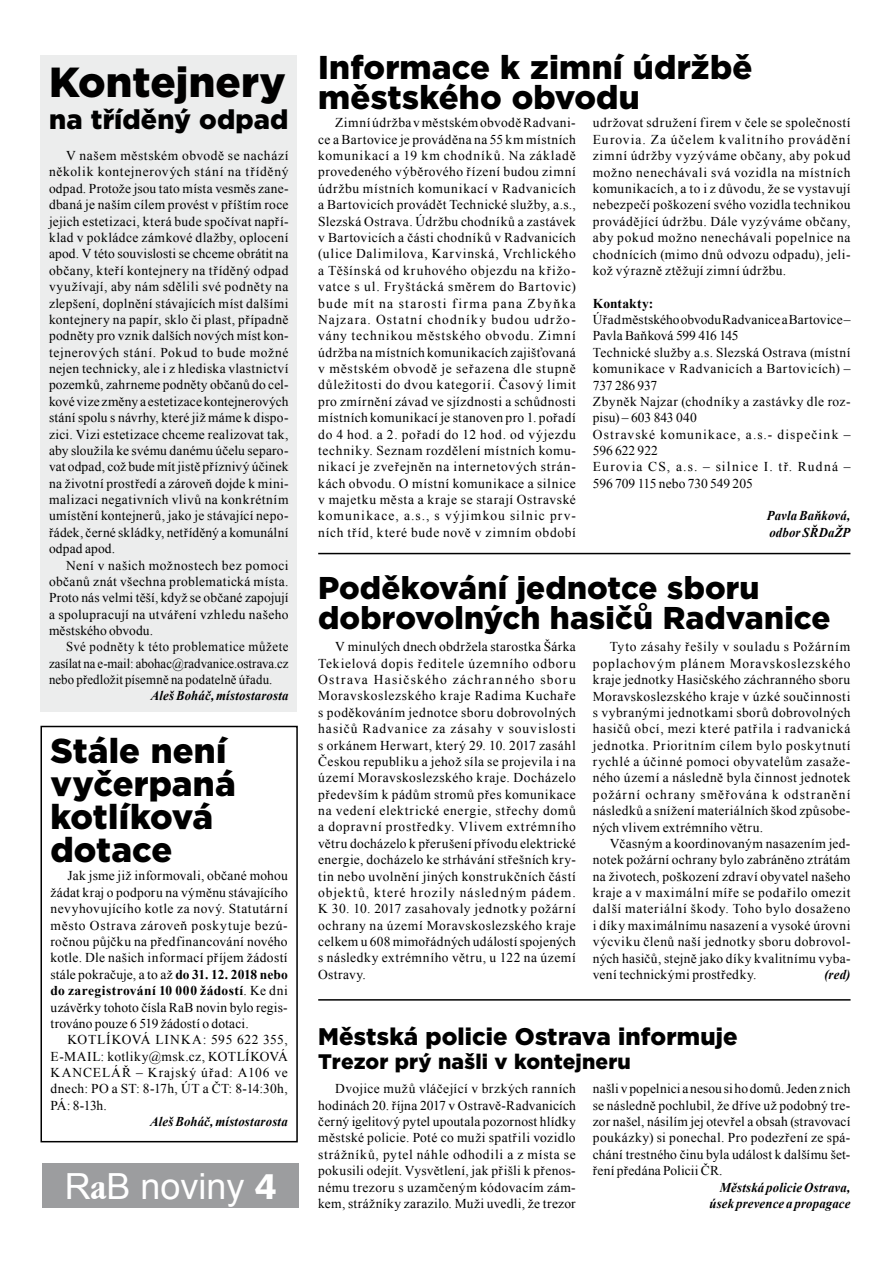
<style>
.page{position:relative;width:893px;height:1263px;background:#fff}
.page>*{position:absolute;margin:0;border:0;box-sizing:border-box;transform-origin:0 0}
.t1{font:36px "Arial";color:#fff}
.t2{font:900 34.5px/33px "Gotham";color:#000}
.t3{font:900 33px/30px "Gotham";letter-spacing:.005em;color:#000}
.t4{font:900 31.5px/30px "Gotham";color:#000}
.t5{font:900 27px "Gotham";color:#000}
.t6{font:900 24px "Gotham";letter-spacing:.005em;color:#000}
.t7{font:900 21px "Gotham";letter-spacing:.005em;color:#000}
.t8{font:13.5px/16.4px "Times New Roman";letter-spacing:.025em;color:#000;text-align:justify}
.t9{font:italic 700 13.5px/16.4px "Times New Roman";letter-spacing:.015em;color:#000;scale:.95 1}
.t10{font:13.5px/16.4px "Times New Roman";letter-spacing:.025em;color:#000;text-align:justify;scale:.95 1}
.t11{font:700 13.5px "Times New Roman";letter-spacing:.01em;color:#000}
.s1{font-weight:700}
.s2{font-family:"Garmd ITC Bk Cn BTCE Bold Condensed"}
.s3{font-family:"Humanst 531 Blk BTCE Black"}
</style>
<div class="page">
<div style="left:43px;top:1163px;width:256px;height:45px;background:#9c9d9f"></div>
<div style="left:40px;top:55px;width:257px;height:656px;background:#eceded"></div>
<div style="left:40px;top:726px;width:258px;height:416px;border:2px solid #000"></div>
<hr style="left:318px;top:999px;width:532px;height:2px;background:#000">
<hr style="left:318px;top:553px;width:532px;height:1px;background:#000">
<h3 class="t3" style="left:49px;top:52px;width:705px;text-indent:269px">Informace k zimní údržbě<br><sup>Kontejnery</sup> městského obvodu</h3>
<h3 class="t5" style="left:49px;top:101px;width:241px">na tříděný odpad</h3>
<p class="t8" style="left:49px;top:147px;width:241px;text-indent:17px">V našem městském obvodě se nachází několik kontejnerových stání na tříděný odpad. Protože jsou tato místa vesměs zane&shy;dbaná je naším cílem provést v příštím roce jejich estetizaci, která bude spočívat napří&shy;klad v pokládce zámkové dlažby, oplocení apod. V této souvislosti se chceme obrátit na občany, kteří kontejnery na tříděný odpad využívají, aby nám sdělili své podněty na zlepšení, doplnění stávajících míst dalšími kontejnery na papír, sklo či plast, případně podněty pro vznik dalších nových míst kon&shy;tejnerových stání. Pokud to bude možné nejen technicky, ale i z hlediska vlastnictví pozemků, zahrneme podněty občanů do cel&shy;kové vize změny a estetizace kontejnerových stání spolu s návrhy, které již máme k dispo&shy;zici. Vizi estetizace chceme realizovat tak, aby sloužila ke svému danému účelu separo&shy;vat odpad, což bude mít jistě příznivý účinek na životní prostředí a zároveň dojde k mini&shy;malizaci negativních vlivů na konkrétním umístění kontejnerů, jako je stávající nepo&shy;řádek, černé skládky, netříděný a komunální odpad apod.</p>
<p class="t8" style="left:49px;top:557px;width:241px;text-indent:17px">Není v našich možnostech bez pomoci občanů znát všechna problematická místa.<br>Proto nás velmi těší, když se občané zapojují a spolupracují na utváření vzhledu našeho městského obvodu.</p>
<p class="t10" style="left:49px;top:638px;width:254px;text-indent:17px">Své podněty k této problematice můžete zasílat na e-mail: abohac@radvanice.ostrava.cz nebo předložit písemně na podatelně úřadu.</p>
<p class="t9" style="left:151px;top:687px;width:146px">Aleš Boháč, místostarosta</p>
<h2 class="t2" style="left:51px;top:734px;width:187px">Stále není vyčerpaná kotlíková dotace</h2>
<p class="t8" style="left:51px;top:867px;width:239px;text-indent:17px">Jak jsme již informovali, občané mohou žádat kraj o podporu na výměnu stávajícího nevyhovujícího kotle za nový. Statutární město Ostrava zároveň poskytuje bezú&shy;ročnou půjčku na předfinancování nového kotle. Dle našich informací příjem žádostí stále pokračuje, a to až <span class="s1">do 31. 12. 2018 nebo do zaregistrování 10 000 žádostí</span>. Ke dni uzávěrky tohoto čísla RaB novin bylo regis&shy;trováno pouze 6 519 žádostí o dotaci.</p>
<p class="t8" style="left:50px;top:1031px;width:239px;text-indent:17px">KOTLÍKOVÁ LINKA: 595 622 355, E-MAIL: kotliky@msk.cz, KOTLÍKOVÁ KANCELÁŘ – Krajský úřad: A106 ve dnech: PO a ST: 8-17h, ÚT a ČT: 8-14:30h, PÁ: 8-13h.</p>
<p class="t9" style="left:150px;top:1113px;width:146px">Aleš Boháč, místostarosta</p>
<p class="t8" style="left:318px;top:114px;width:259px;text-indent:17px">Zimní údržba vměstském obvodě Radvani&shy;ce a Bartovice je prováděna na 55 km místních komunikací a 19 km chodníků. Na základě provedeného výběrového řízení budou zimní údržbu místních komunikací v Radvanicích a Bartovicích provádět Technické služby, a.s., Slezská Ostrava. Údržbu chodníků a zastávek v Bartovicích a části chodníků v Radvanicích (ulice Dalimilova, Karvinská, Vrchlického a Těšínská od kruhového objezdu na křižo&shy;vatce s ul. Fryštácká směrem do Bartovic) bude mít na starosti firma pana Zbyňka Najzara. Ostatní chodníky budou udržo&shy;vány technikou městského obvodu. Zimní údržba na místních komunikacích zajišťovaná v městském obvodě je seřazena dle stupně důležitosti do dvou kategorií. Časový limit pro zmírnění závad ve sjízdnosti a schůdnosti místních komunikací je stanoven pro 1. pořadí do 4 hod. a 2. pořadí do 12 hod. od výjezdu techniky. Seznam rozdělení místních komu&shy;nikací je zveřejněn na internetových strán&shy;kách obvodu. O místní komunikace a silnice v majetku města a kraje se starají Ostravské komunikace, a.s., s výjimkou silnic prv&shy;ních tříd, které bude nově v zimním období</p>
<p class="t8" style="left:593px;top:115px;width:259px">udržovat sdružení firem v čele se společností Eurovia. Za účelem kvalitního provádění zimní údržby vyzýváme občany, aby pokud možno nenechávali svá vozidla na místních komunikacích, a to i z důvodu, že se vystavují nebezpečí poškození svého vozidla technikou provádějící údržbu. Dále vyzýváme občany, aby pokud možno nenechávali popelnice na chodnících (mimo dnů odvozu odpadu), jeli&shy;kož výrazně ztěžují zimní údržbu.</p>
<p class="t11" style="left:593px;top:294px;width:62px">Kontakty:</p>
<p class="t8" style="left:593px;top:311px;width:259px;text-align:left">Úřad městského obvodu Radvanice aBartovice–<br>Pavla Baňková 599 416 145<br>Technické služby a.s. Slezská Ostrava (místní komunikace v Radvanicích a Bartovicích) –<br>737 286 937<br>Zbyněk Najzar (chodníky a zastávky dle roz&shy;pisu) – 603 843 040<br>Ostravské komunikace, a.s.- dispečink –<br>596 622 922<br>Eurovia CS, a.s. – silnice I. tř. Rudná –<br>596 709 115 nebo 730 549 205</p>
<p class="t9" style="left:767px;top:507px;width:90px">Pavla Baňková, odbor SŘDaŽP</p>
<h3 class="t4" style="left:318px;top:572px;width:514px">Poděkování jednotce sboru dobrovolných hasičů Radvanice</h3>
<p class="t8" style="left:318px;top:638px;width:259px;text-indent:17px">V minulých dnech obdržela starostka Šárka Tekielová dopis ředitele územního odboru Ostrava Hasičského záchranného sboru Moravskoslezského kraje Radima Kuchaře s poděkováním jednotce sboru dobrovolných hasičů Radvanice za zásahy v souvislosti s orkánem Herwart, který 29. 10. 2017 zasáhl Českou republiku a jehož síla se projevila i na území Moravskoslezského kraje. Docházelo především k pádům stromů přes komunikace na vedení elektrické energie, střechy domů a dopravní prostředky. Vlivem extrémního větru docházelo k přerušení přívodu elektrické energie, docházelo ke strhávání střešních kry&shy;tin nebo uvolnění jiných konstrukčních částí objektů, které hrozily následným pádem.<br>K 30. 10. 2017 zasahovaly jednotky požární ochrany na území Moravskoslezského kraje celkem u 608 mimořádných událostí spojených s následky extrémního větru, u 122 na území Ostravy.</p>
<p class="t8" style="left:593px;top:638px;width:259px;text-indent:17px">Tyto zásahy řešily v souladu s Požárním poplachovým plánem Moravskoslezského kraje jednotky Hasičského záchranného sboru Moravskoslezského kraje v úzké součinnosti s vybranými jednotkami sborů dobrovolných hasičů obcí, mezi které patřila i radvanická jednotka. Prioritním cílem bylo poskytnutí rychlé a účinné pomoci obyvatelům zasaže&shy;ného území a následně byla činnost jednotek požární ochrany směřována k odstranění následků a snížení materiálních škod způsobe&shy;ných vlivem extrémního větru.</p>
<p class="t8" style="left:593px;top:835px;width:259px;text-indent:17px">Včasným a koordinovaným nasazením jed&shy;notek požární ochrany bylo zabráněno ztrátám na životech, poškození zdraví obyvatel našeho kraje a v maximální míře se podařilo omezit další materiální škody. Toho bylo dosaženo i díky maximálnímu nasazení a vysoké úrovni výcviku členů naší jednotky sboru dobrovol&shy;ných hasičů, stejně jako díky kvalitnímu vyba&shy;vení technickými prostředky.</p>
<p class="t9" style="left:824px;top:966px;width:29px">(red)</p>
<h3 class="t6" style="left:318px;top:1020px;width:421px">Městská policie Ostrava informuje</h3>
<h3 class="t7" style="left:318px;top:1047px;width:314px">Trezor prý našli v kontejneru</h3>
<p class="t8" style="left:318px;top:1080px;width:259px;text-indent:17px">Dvojice mužů vláčející v brzkých ranních hodinách 20. října 2017 v Ostravě‑Radvanicích černý igelitový pytel upoutala pozornost hlídky městské policie. Poté co muži spatřili vozidlo strážníků, pytel náhle odhodili a z místa se pokusili odejít. Vysvětlení, jak přišli k přenos&shy;nému trezoru s uzamčeným kódovacím zám&shy;kem, strážníky zarazilo. Muži uvedli, že trezor</p>
<p class="t8" style="left:593px;top:1080px;width:259px">našli v popelnici a nesou si ho domů. Jeden z nich se následně pochlubil, že dříve už podobný tre&shy;zor našel, násilím jej otevřel a obsah (stravovací poukázky) si ponechal. Pro podezření ze spá&shy;chání trestného činu byla událost k dalšímu šet&shy;ření předána Policii ČR.</p>
<h1 class="t1" style="left:65px;top:1163px;width:214px">R<span class="s2">a</span>B noviny <span class="s3">4</span></h1>
<p class="t9" style="left:709px;top:1178px;width:150px;text-align:right">Městská policie Ostrava, úsek prevence a propagace</p>
</div>
